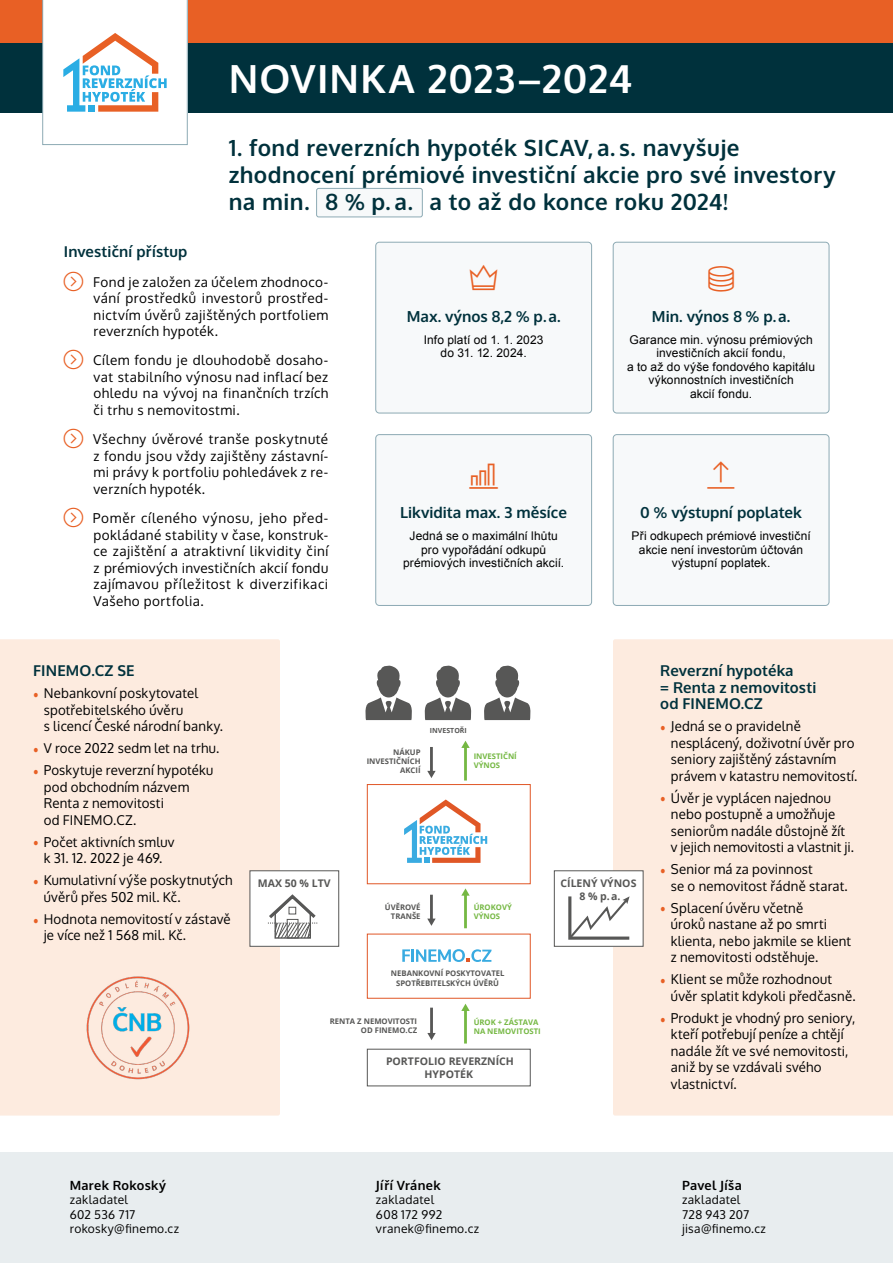
<style>
.page{position:relative;width:893px;height:1263px;background:#fff}
.page>*{position:absolute;margin:0;border:0;box-sizing:border-box;transform-origin:0 0}
.t1{font:700 39px "Oxygen";letter-spacing:.025em;color:#fff}
.t2{font:700 22.5px/27px "Oxygen";letter-spacing:.02em;color:#00313c}
.t3{font:700 15.3px "Oxygen";color:#00313c}
.t4{font:700 15px/16.5px "Oxygen";letter-spacing:.01em;color:#00313c}
.t5{font:13.5px/16.5px "Oxygen";letter-spacing:.015em;color:#000}
.t6{font:700 12.75px "Oxygen";letter-spacing:.025em;color:#000}
.t7{font:12.15px "Arial";letter-spacing:.01em;color:#000}
.t8{font:12px/13.5px "Arial";letter-spacing:.01em;color:#000;text-align:center}
.t9{font:12px "Oxygen";letter-spacing:.03em;color:#000}
.t10{font:12px "Oxygen";letter-spacing:.01em;color:#000}
.t11{font:700 10.5px/12.6px "Open Sans";color:#575756;text-align:center}
.t12{font:700 7.65px/9.3px "Open Sans";color:#575756;text-align:right}
.t13{font:700 7.65px/9.3px "Open Sans";color:#75b843}
.t14{font:700 7.05px "Open Sans";color:#575756}
.s1{font-family:"themify";font-size:19.5px;color:#e86025}
.s2{color:#e86025}
</style>
<div class="page">
<div style="left:613px;top:639px;width:280px;height:476px;background:#fdebdf"></div>
<div style="left:0;top:639px;width:280px;height:476px;background:#fdebdf"></div>
<div style="left:0;top:1152px;width:893px;height:111px;background:#e8edef"></div>
<div style="left:0;top:41px;width:893px;height:72px;background:#00313c"></div>
<div style="left:0;top:0;width:893px;height:43px;background:#e86025"></div>
<svg style="left:43px;top:0;width:144px;height:145px"></svg>
<div style="left:367px;top:784px;width:164px;height:100px;border:1px solid #e05726"></div>
<div style="left:250px;top:871px;width:89px;height:75px;background:#fff"></div>
<div style="left:250px;top:870px;width:89px;height:77px;border:1px solid #575756"></div>
<div style="left:554px;top:871px;width:89px;height:75px;background:#fff"></div>
<div style="left:554px;top:870px;width:89px;height:77px;border:1px solid #575756"></div>
<div style="left:367px;top:1049px;width:164px;height:37px;border:1px solid #575756"></div>
<svg style="left:404px;top:799px;width:83px;height:64px"></svg>
<svg style="left:365px;top:665px;width:47px;height:55px"></svg>
<svg style="left:424px;top:665px;width:48px;height:55px"></svg>
<svg style="left:484px;top:665px;width:47px;height:55px"></svg>
<hr style="left:430px;top:747px;width:3px;height:25px;background:#575756">
<svg style="left:427px;top:771px;width:9px;height:7px"></svg>
<hr style="left:464px;top:747px;width:3px;height:33px;background:#75b843">
<svg style="left:461px;top:741px;width:9px;height:7px"></svg>
<hr style="left:430px;top:895px;width:3px;height:25px;background:#575756">
<svg style="left:427px;top:918px;width:9px;height:8px"></svg>
<hr style="left:464px;top:894px;width:3px;height:34px;background:#75b843">
<svg style="left:461px;top:888px;width:9px;height:8px"></svg>
<hr style="left:464px;top:1010px;width:3px;height:33px;background:#75b843">
<svg style="left:461px;top:1004px;width:9px;height:7px"></svg>
<hr style="left:430px;top:1008px;width:3px;height:26px;background:#575756">
<svg style="left:427px;top:1033px;width:9px;height:7px"></svg>
<svg style="left:268px;top:894px;width:50px;height:45px"></svg>
<div style="left:287px;top:919px;width:11px;height:19px;border:1px solid #575756"></div>
<div style="left:289px;top:907px;width:7px;height:7px;border:1px solid #575756"></div>
<svg style="left:568px;top:896px;width:62px;height:44px"></svg>
<svg style="left:402px;top:949px;width:89px;height:13px"></svg>
<img style="left:79px;top:969px;width:118px;height:114px">
<div style="left:317px;top:188px;width:105px;height:29px;background:#f7f9fa;border-radius:2px"></div>
<div style="left:316px;top:188px;width:106px;height:29px;border:1px solid #8daab4;border-radius:2px"></div>
<div style="left:376px;top:435px;width:216px;height:170px;background:#f7f9fa;border-radius:4px"></div>
<div style="left:376px;top:434px;width:216px;height:172px;border:1px solid #8daab4;border-radius:4px"></div>
<div style="left:376px;top:242px;width:216px;height:171px;background:#f7f9fa;border-radius:4px"></div>
<div style="left:376px;top:242px;width:216px;height:171px;border:1px solid #8daab4;border-radius:4px"></div>
<div style="left:613px;top:242px;width:216px;height:171px;background:#f7f9fa;border-radius:4px"></div>
<div style="left:613px;top:242px;width:216px;height:171px;border:1px solid #8daab4;border-radius:4px"></div>
<div style="left:613px;top:435px;width:216px;height:170px;background:#f7f9fa;border-radius:4px"></div>
<div style="left:613px;top:434px;width:216px;height:172px;border:1px solid #8daab4;border-radius:4px"></div>
<h1 class="t1" style="left:229px;top:54px;width:405px">NOVINKA 2023–2024</h1>
<h2 class="t2" style="left:229px;top:135px;width:608px">1. fond reverzních hypoték SICAV, a. s. navyšuje zhodnocení prémiové investiční akcie pro své investory na min. 8 % p. a. a to až do konce roku 2024!</h2>
<p class="t4" style="left:64px;top:244px;width:125px">Investiční přístup</p>
<p class="t5" style="left:94px;top:274px;width:236px;text-align:justify;text-indent:-30px"><span class="s1">A</span> Fond je založen za účelem zhodnoco&shy;vání prostředků investorů prostřed&shy;nictvím úvěrů zajištěných portfoliem reverzních hypoték.</p>
<p class="t5" style="left:94px;top:352px;width:236px;text-align:justify;text-indent:-30px"><span class="s1">A</span> Cílem fondu je dlouhodobě dosaho&shy;vat stabilního výnosu nad inflací bez ohledu na vývoj na finančních trzích či trhu s nemovitostmi.</p>
<p class="t5" style="left:94px;top:431px;width:236px;text-align:justify;text-indent:-30px"><span class="s1">A</span> Všechny úvěrové tranše poskytnuté z fondu jsou vždy zajištěny zástavní&shy;mi právy k portfoliu pohledávek z re&shy;verzních hypoték.</p>
<p class="t5" style="left:94px;top:510px;width:236px;text-align:justify;text-indent:-30px"><span class="s1">A</span> Poměr cíleného výnosu, jeho před&shy;pokládané stability v čase, konstruk&shy;ce zajištění a atraktivní likvidity činí z prémiových investičních akcií fondu zajímavou příležitost k diverzifikaci Vašeho portfolia.</p>
<p class="t3" style="left:400px;top:503px;width:168px">Likvidita max. 3 měsíce</p>
<p class="t3" style="left:407px;top:307px;width:155px">Max. výnos 8,2 % p.a.</p>
<p class="t8" style="left:424px;top:333px;width:121px">Info platí od 1. 1. 2023 do 31. 12. 2024.</p>
<p class="t8" style="left:403px;top:529px;width:163px">Jedná se o maximální lhůtu pro vypořádání odkupů prémiových investičních akcií.</p>
<p class="t3" style="left:652px;top:307px;width:140px">Min. výnos 8 % p.a.</p>
<p class="t7" style="left:629px;top:332px;width:185px">Garance min. výnosu prémiových</p>
<p class="t8" style="left:627px;top:346px;width:189px">investičních akcií fondu,<br>a to až do výše fondového kapitálu výkonnostních investičních<br>akcií fondu.</p>
<p class="t3" style="left:640px;top:503px;width:163px">0 % výstupní poplatek</p>
<p class="t8" style="left:631px;top:530px;width:181px">Při odkupech prémiové investiční akcie není investorům účtován výstupní poplatek.</p>
<p class="t4" style="left:33px;top:663px;width:103px">FINEMO.CZ SE</p>
<p class="t5" style="left:44px;top:685px;width:181px;text-indent:-11px"><span class="s2">•</span> Nebankovní poskytovatel spotřebitelského úvěru<br>s licencí České národní banky.</p>
<p class="t5" style="left:33px;top:740px;width:188px"><span class="s2">•</span> V roce 2022 sedm let na trhu.</p>
<p class="t5" style="left:44px;top:762px;width:171px;text-indent:-11px"><span class="s2">•</span> Poskytuje reverzní hypotéku pod obchodním názvem<br>Renta z nemovitosti<br>od FINEMO.CZ.</p>
<p class="t5" style="left:33px;top:834px;width:143px;text-align:center"><span class="s2">•</span> Počet aktivních smluv k 31. 12. 2022 je 469.</p>
<p class="t5" style="left:44px;top:872px;width:190px;text-indent:-11px"><span class="s2">•</span> Kumulativní výše poskytnutých úvěrů přes 502 mil. Kč.</p>
<p class="t5" style="left:44px;top:911px;width:188px;text-indent:-11px"><span class="s2">•</span> Hodnota nemovitostí v zástavě je více než 1 568 mil. Kč.</p>
<p class="t12" style="left:367px;top:747px;width:55px">NÁKUP<br>INVESTIČNÍCH<br>AKCIÍ</p>
<p class="t14" style="left:430px;top:726px;width:38px">INVESTOŘI</p>
<p class="t13" style="left:474px;top:751px;width:45px">INVESTIČNÍ<br>VÝNOS</p>
<p class="t11" style="left:258px;top:876px;width:74px">MAX 50 % LTV</p>
<p class="t11" style="left:560px;top:876px;width:77px">CÍLENÝ VÝNOS<br>8 % p.a.</p>
<p class="t12" style="left:385px;top:902px;width:37px">ÚVĚROVÉ</p>
<p class="t13" style="left:474px;top:902px;width:40px">ÚROKOVÝ<br>VÝNOS</p>
<p class="t12" style="left:391px;top:911px;width:31px">TRANŠE</p>
<p class="t12" style="left:391px;top:969px;width:115px;text-align:center">NEBANKOVNÍ POSKYTOVATEL<br>SPOTŘEBITELSKÝCH ÚVĚRŮ</p>
<p class="t13" style="left:474px;top:1017px;width:69px">ÚROK + ZÁSTAVA<br>NA NEMOVITOSTI</p>
<p class="t12" style="left:330px;top:1016px;width:89px">RENTA Z NEMOVITOSTI<br>OD FINEMO.CZ</p>
<p class="t11" style="left:386px;top:1055px;width:129px">PORTFOLIO REVERZNÍCH<br>HYPOTÉK</p>
<p class="t4" style="left:660px;top:663px;width:158px">Reverzní hypotéka<br>= Renta z nemovitosti od FINEMO.CZ</p>
<p class="t5" style="left:671px;top:718px;width:188px;text-indent:-11px"><span class="s2">•</span> Jedná se o pravidelně nesplácený, doživotní úvěr pro seniory zajištěný zástavním právem v katastru nemovitostí.</p>
<p class="t5" style="left:671px;top:789px;width:185px;text-indent:-11px"><span class="s2">•</span> Úvěr je vyplácen najednou nebo postupně a umožňuje seniorům nadále důstojně žít v jejich nemovitosti a vlastnit ji.</p>
<p class="t5" style="left:671px;top:861px;width:178px;text-indent:-11px"><span class="s2">•</span> Senior má za povinnost<br>se o nemovitost řádně starat.</p>
<p class="t5" style="left:671px;top:899px;width:182px;text-indent:-11px"><span class="s2">•</span> Splacení úvěru včetně<br>úroků nastane až po smrti klienta, nebo jakmile se klient z nemovitosti odstěhuje.</p>
<p class="t5" style="left:671px;top:971px;width:186px;text-indent:-11px"><span class="s2">•</span> Klient se může rozhodnout úvěr splatit kdykoli předčasně.</p>
<p class="t5" style="left:671px;top:1010px;width:186px;text-indent:-11px"><span class="s2">•</span> Produkt je vhodný pro seniory, kteří potřebují peníze a chtějí nadále žít ve své nemovitosti, aniž by se vzdávali svého vlastnictví.</p>
<p class="t6" style="left:70px;top:1177px;width:98px">Marek Rokoský</p>
<p class="t6" style="left:376px;top:1177px;width:66px">Jíří Vránek</p>
<p class="t6" style="left:682px;top:1177px;width:61px">Pavel Jíša</p>
<p class="t9" style="left:70px;top:1192px;width:60px">zakladatel</p>
<p class="t9" style="left:376px;top:1192px;width:60px">zakladatel</p>
<p class="t9" style="left:682px;top:1192px;width:60px">zakladatel</p>
<p class="t9" style="left:70px;top:1206px;width:67px">602 536 717</p>
<p class="t9" style="left:376px;top:1206px;width:68px">608 172 992</p>
<p class="t10" style="left:682px;top:1206px;width:69px">728 943 207</p>
<p class="t9" style="left:70px;top:1221px;width:111px">rokosky@finemo.cz</p>
<p class="t9" style="left:376px;top:1221px;width:105px">vranek@finemo.cz</p>
<p class="t9" style="left:682px;top:1221px;width:85px">jisa@finemo.cz</p>
</div>
